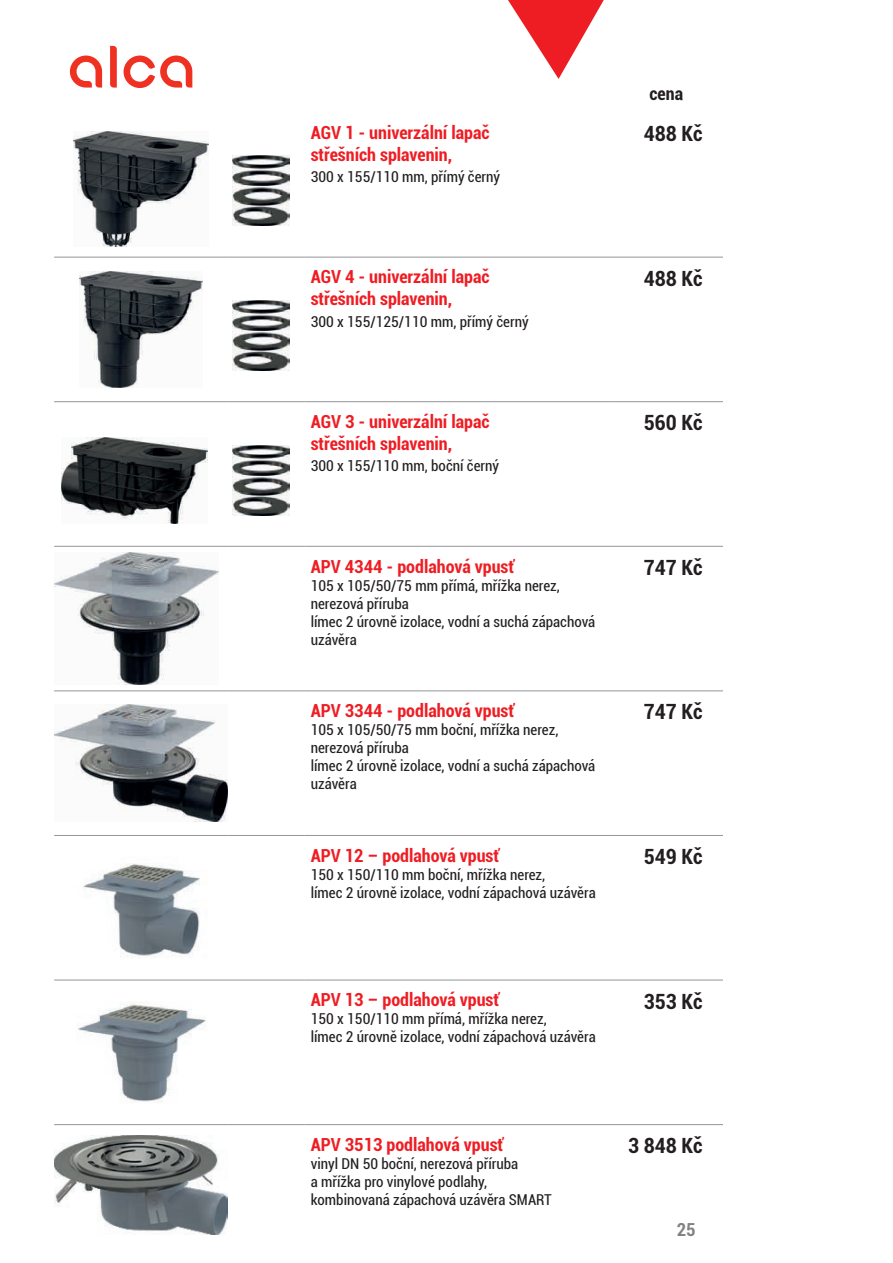
<style>
.page{position:relative;width:893px;height:1263px;background:#fff}
.page>*{position:absolute;margin:0;border:0;box-sizing:border-box;transform-origin:0 0}
.t1{font:700 condensed 21px "Roboto";color:#231f20}
.t2{font:700 condensed 18px/21.8px "Roboto";color:#ee1d23}
.t3{font:700 condensed 18px "Roboto";color:#231f20}
.t4{font:700 condensed 18px "Roboto";color:#808285}
.t5{font:condensed 15px/18px "Roboto";color:#231f20}
</style>
<div class="page">
<svg style="left:508px;top:0;width:96px;height:79px"></svg>
<hr style="left:54px;top:257px;width:174px;height:1px;background:#939598">
<hr style="left:228px;top:257px;width:77px;height:1px;background:#939598">
<hr style="left:305px;top:257px;width:304px;height:1px;background:#939598">
<hr style="left:609px;top:257px;width:115px;height:1px;background:#939598">
<hr style="left:54px;top:401px;width:174px;height:1px;background:#939598">
<hr style="left:228px;top:401px;width:77px;height:1px;background:#939598">
<hr style="left:305px;top:401px;width:304px;height:1px;background:#939598">
<hr style="left:609px;top:401px;width:115px;height:1px;background:#939598">
<hr style="left:54px;top:546px;width:174px;height:1px;background:#939598">
<hr style="left:228px;top:546px;width:77px;height:1px;background:#939598">
<hr style="left:305px;top:546px;width:304px;height:1px;background:#939598">
<hr style="left:609px;top:546px;width:115px;height:1px;background:#939598">
<hr style="left:54px;top:690px;width:174px;height:1px;background:#939598">
<hr style="left:228px;top:690px;width:77px;height:1px;background:#939598">
<hr style="left:305px;top:690px;width:304px;height:1px;background:#939598">
<hr style="left:609px;top:690px;width:115px;height:1px;background:#939598">
<hr style="left:54px;top:835px;width:174px;height:1px;background:#939598">
<hr style="left:228px;top:835px;width:77px;height:1px;background:#939598">
<hr style="left:305px;top:835px;width:304px;height:1px;background:#939598">
<hr style="left:609px;top:835px;width:115px;height:1px;background:#939598">
<hr style="left:54px;top:980px;width:174px;height:1px;background:#939598">
<hr style="left:228px;top:980px;width:77px;height:1px;background:#939598">
<hr style="left:305px;top:980px;width:304px;height:1px;background:#939598">
<hr style="left:609px;top:980px;width:115px;height:1px;background:#939598">
<hr style="left:54px;top:1124px;width:174px;height:1px;background:#939598">
<hr style="left:228px;top:1124px;width:77px;height:1px;background:#939598">
<hr style="left:305px;top:1124px;width:304px;height:1px;background:#939598">
<hr style="left:609px;top:1124px;width:115px;height:1px;background:#939598">
<img style="left:74px;top:131px;width:134px;height:115px">
<img style="left:232px;top:156px;width:58px;height:70px">
<img style="left:79px;top:271px;width:124px;height:117px">
<img style="left:232px;top:301px;width:58px;height:70px">
<img style="left:61px;top:438px;width:146px;height:85px">
<img style="left:232px;top:445px;width:58px;height:70px">
<img style="left:54px;top:553px;width:165px;height:131px">
<img style="left:54px;top:704px;width:174px;height:118px">
<img style="left:83px;top:864px;width:117px;height:94px">
<img style="left:77px;top:1002px;width:129px;height:101px">
<img style="left:54px;top:1135px;width:174px;height:100px">
<svg style="left:70px;top:56px;width:32px;height:32px"></svg>
<svg style="left:110px;top:46px;width:7px;height:42px"></svg>
<svg style="left:124px;top:56px;width:68px;height:32px"></svg>
<p class="t2" style="left:311px;top:121px;width:180px">AGV 1 - univerzální lapač střešních splavenin,</p>
<p class="t5" style="left:311px;top:167px;width:191px">300 x 155/110 mm, přímý černý</p>
<p class="t2" style="left:311px;top:265px;width:180px">AGV 4 - univerzální lapač střešních splavenin,</p>
<p class="t5" style="left:311px;top:312px;width:219px">300 x 155/125/110 mm, přímý černý</p>
<p class="t2" style="left:311px;top:410px;width:180px">AGV 3 - univerzální lapač střešních splavenin,</p>
<p class="t5" style="left:311px;top:457px;width:190px">300 x 155/110 mm, boční černý</p>
<p class="t2" style="left:311px;top:555px;width:205px">APV 4344 - podlahová vpusť</p>
<p class="t5" style="left:311px;top:576px;width:286px">105 x 105/50/75 mm přímá, mřížka nerez, nerezová příruba<br>límec 2 úrovně izolace, vodní a suchá zápachová uzávěra</p>
<p class="t2" style="left:311px;top:699px;width:205px">APV 3344 - podlahová vpusť</p>
<p class="t5" style="left:311px;top:720px;width:286px">105 x 105/50/75 mm boční, mřížka nerez, nerezová příruba<br>límec 2 úrovně izolace, vodní a suchá zápachová uzávěra</p>
<p class="t2" style="left:311px;top:844px;width:190px">APV 12 – podlahová vpusť</p>
<p class="t5" style="left:311px;top:865px;width:287px">150 x 150/110 mm boční, mřížka nerez,<br>límec 2 úrovně izolace, vodní zápachová uzávěra</p>
<p class="t3" style="left:649px;top:81px;width:35px">cena</p>
<h1 class="t1" style="left:644px;top:119px;width:60px">488 Kč</h1>
<h1 class="t1" style="left:644px;top:263px;width:60px">488 Kč</h1>
<h1 class="t1" style="left:644px;top:408px;width:60px">560 Kč</h1>
<h1 class="t1" style="left:644px;top:553px;width:60px">747 Kč</h1>
<h1 class="t1" style="left:644px;top:697px;width:60px">747 Kč</h1>
<h1 class="t1" style="left:644px;top:842px;width:60px">549 Kč</h1>
<p class="t2" style="left:311px;top:988px;width:190px">APV 13 – podlahová vpusť</p>
<p class="t5" style="left:311px;top:1009px;width:287px">150 x 150/110 mm přímá, mřížka nerez,<br>límec 2 úrovně izolace, vodní zápachová uzávěra</p>
<h1 class="t1" style="left:644px;top:986px;width:60px">353 Kč</h1>
<p class="t2" style="left:311px;top:1133px;width:194px">APV 3513 podlahová vpusť</p>
<p class="t5" style="left:311px;top:1154px;width:242px">vinyl DN 50 boční, nerezová příruba<br>a mřížka pro vinylové podlahy, kombinovaná zápachová uzávěra SMART</p>
<h1 class="t1" style="left:628px;top:1131px;width:76px">3 848 Kč</h1>
<p class="t4" style="left:677px;top:1217px;width:20px">25</p>
</div>
